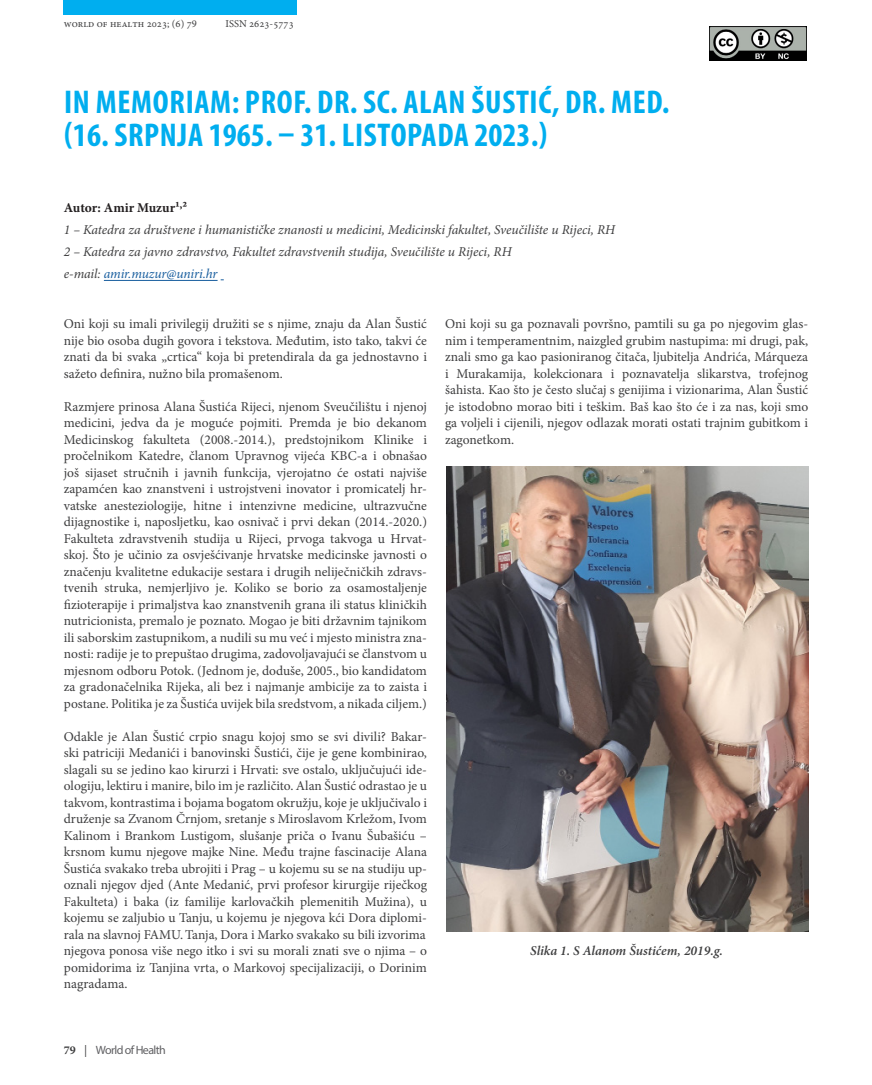
<style>
.page{position:relative;width:872px;height:1085px;background:#fff}
.page>*{position:absolute;margin:0;border:0;box-sizing:border-box;transform-origin:0 0}
.t1{font:700 condensed 33px/33px "Myriad Pro";letter-spacing:.02em;color:#00aeef}
.t2{font:13.5px/16.5px "Minion Pro";color:#3e3e3f;text-align:justify}
.t3{font:italic 13.5px/22px "Minion Pro";letter-spacing:-.01em;color:#3e3e3f}
.t4{font:italic 600 13.5px "Minion Pro";letter-spacing:-.005em;color:#3e3e3f}
.t5{font:12px "Myriad Pro";letter-spacing:-.05em;color:#606063}
.t6{font:10.5px "Minion Pro";color:#3e3e3f}
.s1{font-weight:700;font-style:normal;color:#231f20}
.s2{color:#175d9e}
.s3{font-family:"Minion Pro";font-weight:700;color:#3e3e3f}
.s4{font-family:"Minion Pro";color:#3e3e3f}
</style>
<div class="page">
<div style="left:64px;top:0;width:233px;height:14px;background:#00aeef"></div>
<img style="left:709px;top:27px;width:98px;height:33px">
<img style="left:446px;top:467px;width:362px;height:464px">
<hr style="left:104px;top:280px;width:113px;height:1px;background:#175d9e">
<p class="t6" style="left:64px;top:16px;width:135px">world of health 2023; (6) 79</p>
<p class="t6" style="left:225px;top:16px;width:70px">ISSN 2623-5773</p>
<p class="t1" style="left:64px;top:85px;width:607px">IN MEMORIAM: PROF. DR. SC. ALAN ŠUSTIĆ, DR. MED. (16. SRPNJA 1965. – 31. LISTOPADA 2023.)</p>
<p class="t3" style="left:64px;top:197px;width:553px"><span class="s1">Autor: Amir Muzur1,2<br></span>1 – Katedra za društvene i humanističke znanosti u medicini, Medicinski fakultet, Sveučilište u Rijeci, RH 2 – Katedra za javno zdravstvo, Fakultet zdravstvenih studija, Sveučilište u Rijeci, RH<br>e-mail: <span class="s2">amir.muzur@uniri.hr</span></p>
<p class="t2" style="left:64px;top:315px;width:365px">Oni koji su imali privilegij družiti se s njime, znaju da Alan Šustić nije bio osoba dugih govora i tekstova. Međutim, isto tako, takvi će znati da bi svaka „crtica“ koja bi pretendirala da ga jednostavno i sažeto definira, nužno bila promašenom.</p>
<p class="t2" style="left:64px;top:398px;width:365px">Razmjere prinosa Alana Šustića Rijeci, njenom Sveučilištu i njenoj medicini, jedva da je moguće pojmiti. Premda je bio dekanom Medicinskog fakulteta (2008.-2014.), predstojnikom Klinike i pročelnikom Katedre, članom Upravnog vijeća KBC-a i obnašao još sijaset stručnih i javnih funkcija, vjerojatno će ostati najviše zapamćen kao znanstveni i ustrojstveni inovator i promicatelj hr&shy;vatske anesteziologije, hitne i intenzivne medicine, ultrazvučne dijagnostike i, naposljetku, kao osnivač i prvi dekan (2014.-2020.)<br>Fakulteta zdravstvenih studija u Rijeci, prvoga takvoga u Hrvat&shy;skoj. Što je učinio za osvješćivanje hrvatske medicinske javnosti o značenju kvalitetne edukacije sestara i drugih neliječničkih zdravs&shy;tvenih struka, nemjerljivo je. Koliko se borio za osamostaljenje fizioterapije i primaljstva kao znanstvenih grana ili status kliničkih nutricionista, premalo je poznato. Mogao je biti državnim tajnikom ili saborskim zastupnikom, a nudili su mu već i mjesto ministra zna&shy;nosti: radije je to prepuštao drugima, zadovoljavajući se članstvom u mjesnom odboru Potok. (Jednom je, doduše, 2005., bio kandidatom za gradonačelnika Rijeka, ali bez i najmanje ambicije za to zaista i postane. Politika je za Šustića uvijek bila sredstvom, a nikada ciljem.)</p>
<p class="t2" style="left:64px;top:728px;width:365px">Odakle je Alan Šustić crpio snagu kojoj smo se svi divili? Bakar&shy;ski patriciji Medanići i banovinski Šustići, čije je gene kombinirao, slagali su se jedino kao kirurzi i Hrvati: sve ostalo, uključujući ide&shy;ologiju, lektiru i manire, bilo im je različito. Alan Šustić odrastao je u takvom, kontrastima i bojama bogatom okružju, koje je uključivalo i druženje sa Zvanom Črnjom, sretanje s Miroslavom Krležom, Ivom Kalinom i Brankom Lustigom, slušanje priča o Ivanu Šubašiću – krsnom kumu njegove majke Nine. Među trajne fascinacije Alana Šustića svakako treba ubrojiti i Prag – u kojemu su se na studiju up&shy;oznali njegov djed (Ante Medanić, prvi profesor kirurgije riječkog Fakulteta) i baka (iz familije karlovačkih plemenitih Mužina), u kojemu se zaljubio u Tanju, u kojemu je njegova kći Dora diplomi&shy;rala na slavnoj FAMU. Tanja, Dora i Marko svakako su bili izvorima njegova ponosa više nego itko i svi su morali znati sve o njima – o pomidorima iz Tanjina vrta, o Markovoj specijalizaciji, o Dorinim nagradama.</p>
<p class="t2" style="left:445px;top:315px;width:365px">Oni koji su ga poznavali površno, pamtili su ga po njegovim glas&shy;nim i temperamentnim, naizgled grubim nastupima: mi drugi, pak, znali smo ga kao pasioniranog čitača, ljubitelja Andrića, Márqueza i Murakamija, kolekcionara i poznavatelja slikarstva, trofejnog šahista. Kao što je često slučaj s genijima i vizionarima, Alan Šustić je istodobno morao biti i teškim. Baš kao što će i za nas, koji smo ga voljeli i cijenili, njegov odlazak morati ostati trajnim gubitkom i zagonetkom.</p>
<p class="t4" style="left:530px;top:941px;width:194px">Slika 1. S Alanom Šustićem, 2019.g.</p>
<p class="t5" style="left:64px;top:1042px;width:103px"><span class="s3">79</span> <span class="s4">|</span> World of Health</p>
</div>
